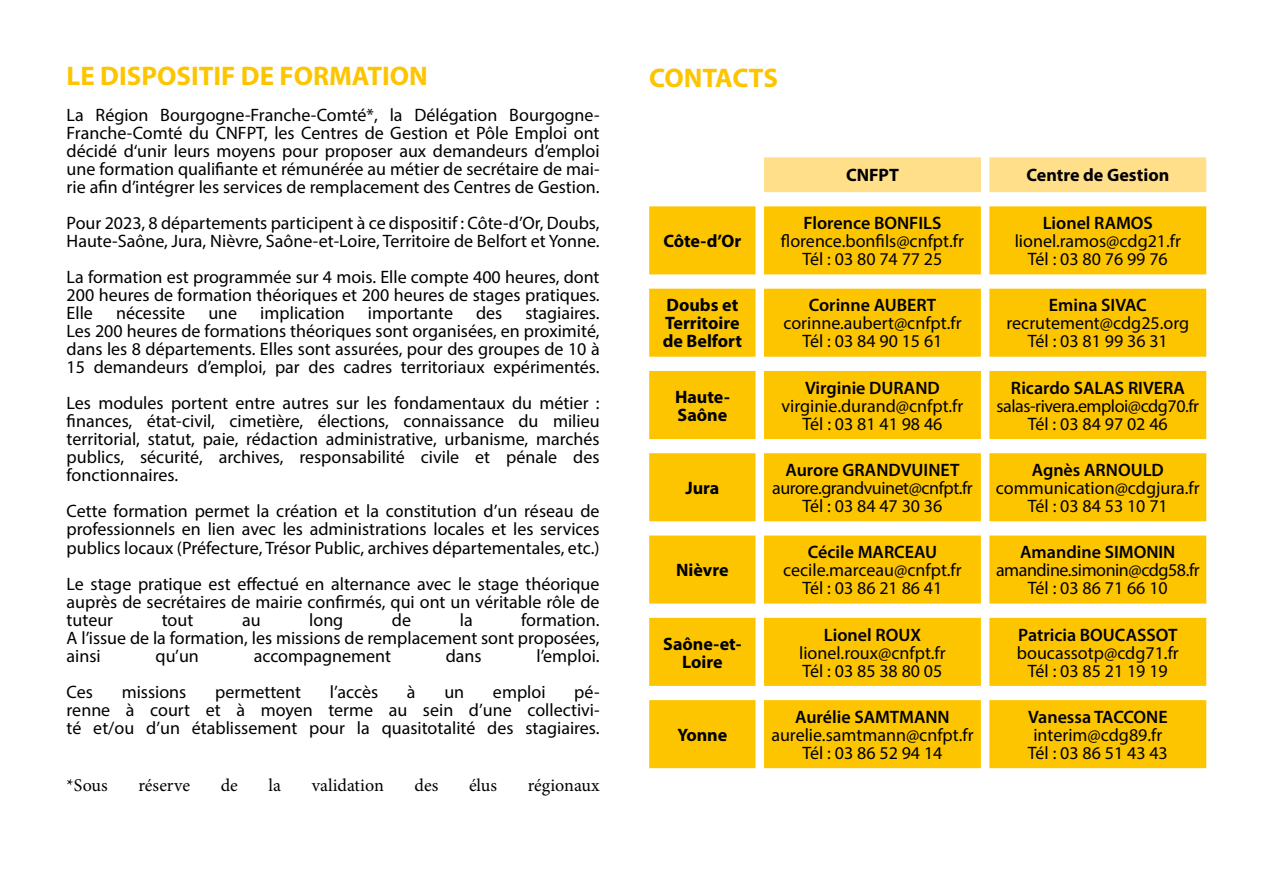
<style>
.page{position:relative;width:1263px;height:893px;background:#fff}
.page>*{position:absolute;margin:0;border:0;box-sizing:border-box;transform-origin:0 0}
.t1{font:700 27px "Myriad Pro";color:#fdc500}
.t2{font:18px/18px "Myriad Pro";color:#000;text-align:center}
.t3{font:600 18px "Myriad Pro";color:#000}
.t4{font:700 18px/18px "Myriad Pro";color:#000}
.t5{font:18px/18px "Myriad Pro";letter-spacing:-.025em;color:#000;text-align:center}
.t6{font:18px "Minion Pro";color:#000}
.t7{font:17.85px "Myriad Pro";letter-spacing:-.025em;color:#000}
</style>
<div class="page">
<div style="left:764px;top:157px;width:442px;height:35px;background:#ffdf89"></div>
<svg style="left:649px;top:206px;width:557px;height:562px;fill:#fdc500"></svg>
<h1 class="t1" style="left:67px;top:59px;width:363px">LE DISPOSITIF DE FORMATION</h1>
<p class="t2" style="left:67px;top:106px;width:534px;text-align:justify">La Région Bourgogne-Franche-Comté*, la Délégation Bourgogne-Franche-Comté du CNFPT, les Centres de Gestion et Pôle Emploi ont décidé d‘unir leurs moyens pour proposer aux demandeurs d’emploi une formation qualifiante et rémunérée au métier de secrétaire de mai&shy;rie afin d’intégrer les services de remplacement des Centres de Gestion.</p>
<p class="t2" style="left:67px;top:214px;width:534px;text-align:left">Pour 2023, 8 départements participent à ce dispositif : Côte-d’Or, Doubs,<br>Haute-Saône, Jura, Nièvre, Saône-et-Loire, Territoire de Belfort et Yonne.</p>
<p class="t2" style="left:67px;top:268px;width:534px;text-align:justify">La formation est programmée sur 4 mois. Elle compte 400 heures, dont 200 heures de formation théoriques et 200 heures de stages pratiques.<br>Elle</p>
<p class="t2" style="left:116px;top:304px;width:71px">nécessite</p>
<p class="t2" style="left:208px;top:304px;width:30px">une</p>
<p class="t2" style="left:260px;top:304px;width:86px">implication</p>
<p class="t2" style="left:368px;top:304px;width:87px">importante</p>
<p class="t2" style="left:476px;top:304px;width:28px">des</p>
<p class="t2" style="left:67px;top:304px;width:534px;text-align:justify;text-indent:459px">stagiaires.<br>Les 200 heures de formations théoriques sont organisées, en proximité, dans les 8 départements. Elles sont assurées, pour des groupes de 10 à 15 demandeurs d’emploi, par des cadres territoriaux expérimentés.</p>
<p class="t2" style="left:67px;top:394px;width:534px;text-align:justify">Les modules portent entre autres sur les fondamentaux du métier : finances, état-civil, cimetière, élections, connaissance du milieu territorial, statut, paie, rédaction administrative, urbanisme, marchés publics, sécurité, archives, responsabilité civile et pénale des fonctionnaires.</p>
<p class="t2" style="left:67px;top:502px;width:534px;text-align:justify">Cette formation permet la création et la constitution d’un réseau de professionnels en lien avec les administrations locales et les services publics locaux (Préfecture, Trésor Public, archives départementales, etc.)</p>
<p class="t2" style="left:67px;top:574px;width:534px;text-align:justify">Le stage pratique est effectué en alternance avec le stage théorique auprès de secrétaires de mairie confirmés, qui ont un véritable rôle de tuteur</p>
<p class="t2" style="left:67px;top:610px;width:534px;text-align:justify;text-indent:455px">formation.<br>A l’issue de la formation, les missions de remplacement sont proposées, ainsi</p>
<p class="t2" style="left:162px;top:610px;width:33px">tout</p>
<p class="t2" style="left:242px;top:610px;width:20px">au</p>
<p class="t2" style="left:309px;top:610px;width:36px">long</p>
<p class="t2" style="left:392px;top:610px;width:21px">de</p>
<p class="t2" style="left:460px;top:610px;width:14px">la</p>
<p class="t2" style="left:156px;top:646px;width:45px">qu’un</p>
<p class="t2" style="left:254px;top:646px;width:139px">accompagnement</p>
<p class="t2" style="left:446px;top:646px;width:37px">dans</p>
<p class="t2" style="left:537px;top:646px;width:65px">l’emploi.</p>
<p class="t2" style="left:67px;top:682px;width:28px">Ces</p>
<p class="t2" style="left:122px;top:682px;width:66px">missions</p>
<p class="t2" style="left:215px;top:682px;width:87px">permettent</p>
<p class="t2" style="left:330px;top:682px;width:50px">l’accès</p>
<p class="t2" style="left:407px;top:682px;width:10px">à</p>
<p class="t2" style="left:444px;top:682px;width:21px">un</p>
<p class="t2" style="left:493px;top:682px;width:54px">emploi</p>
<p class="t2" style="left:67px;top:682px;width:534px;text-align:justify;text-indent:508px">pé&shy;renne à court et à moyen terme au sein d’une collectivi&shy;té et/ou d’un établissement pour la quasitotalité des stagiaires.</p>
<p class="t6" style="left:67px;top:773px;width:43px">*Sous</p>
<p class="t6" style="left:138px;top:773px;width:53px">réserve</p>
<p class="t6" style="left:221px;top:773px;width:19px">de</p>
<p class="t6" style="left:269px;top:773px;width:14px">la</p>
<p class="t6" style="left:312px;top:773px;width:74px">validation</p>
<p class="t6" style="left:415px;top:773px;width:25px">des</p>
<p class="t6" style="left:469px;top:773px;width:30px">élus</p>
<p class="t6" style="left:528px;top:773px;width:73px">régionaux</p>
<h1 class="t1" style="left:649px;top:60px;width:130px">CONTACTS</h1>
<p class="t4" style="left:846px;top:166px;width:54px">CNFPT</p>
<p class="t4" style="left:1026px;top:166px;width:144px">Centre de Gestion</p>
<p class="t4" style="left:663px;top:231px;width:80px">Côte-d’Or</p>
<p class="t3" style="left:803px;top:212px;width:139px">Florence BONFILS</p>
<p class="t2" style="left:781px;top:232px;width:184px">florence.bonfils@cnfpt.fr<br>Tél : 03 80 74 77 25</p>
<p class="t4" style="left:663px;top:296px;width:81px">Doubs et<br>Territoire de Belfort</p>
<p class="t3" style="left:809px;top:294px;width:129px">Corinne AUBERT</p>
<p class="t2" style="left:783px;top:314px;width:180px">corinne.aubert@cnfpt.fr<br>Tél : 03 84 90 15 61</p>
<p class="t4" style="left:675px;top:387px;width:56px">Haute-<br>Saône</p>
<p class="t4" style="left:685px;top:478px;width:36px">Jura</p>
<p class="t4" style="left:676px;top:561px;width:54px">Nièvre</p>
<p class="t4" style="left:663px;top:634px;width:80px;text-align:center">Saône-et-<br>Loire</p>
<p class="t4" style="left:677px;top:725px;width:51px">Yonne</p>
<p class="t3" style="left:805px;top:376px;width:136px">Virginie DURAND</p>
<p class="t2" style="left:782px;top:396px;width:183px">virginie.durand@cnfpt.fr<br>Tél : 03 81 41 98 46</p>
<p class="t3" style="left:785px;top:458px;width:175px">Aurore GRANDVUINET</p>
<p class="t5" style="left:772px;top:479px;width:202px">aurore.grandvuinet@cnfpt.fr<br>Tél : 03 84 47 30 36</p>
<p class="t3" style="left:808px;top:541px;width:131px">Cécile MARCEAU</p>
<p class="t2" style="left:783px;top:561px;width:180px">cecile.marceau@cnfpt.fr<br>Tél : 03 86 21 86 41</p>
<p class="t3" style="left:824px;top:623px;width:99px">Lionel ROUX</p>
<p class="t2" style="left:799px;top:643px;width:148px;text-align:left">lionel.roux@cnfpt.fr<br>Tél : 03 85 38 80 05</p>
<p class="t3" style="left:795px;top:705px;width:156px">Aurélie SAMTMANN</p>
<p class="t2" style="left:771px;top:725px;width:204px">aurelie.samtmann@cnfpt.fr<br>Tél : 03 86 52 94 14</p>
<p class="t3" style="left:1043px;top:212px;width:112px">Lionel RAMOS</p>
<p class="t2" style="left:1015px;top:232px;width:168px">lionel.ramos@cdg21.fr<br>Tél : 03 80 76 99 76</p>
<p class="t3" style="left:1049px;top:294px;width:99px">Emina SIVAC</p>
<p class="t2" style="left:1006px;top:314px;width:184px">recrutement@cdg25.org<br>Tél : 03 81 99 36 31</p>
<p class="t3" style="left:1011px;top:376px;width:175px">Ricardo SALAS RIVERA</p>
<p class="t7" style="left:996px;top:395px;width:204px">salas-rivera.emploi@cdg70.fr</p>
<p class="t2" style="left:1028px;top:414px;width:141px">Tél : 03 84 97 02 46</p>
<p class="t3" style="left:1032px;top:458px;width:133px">Agnès ARNOULD</p>
<p class="t2" style="left:996px;top:479px;width:205px">communication@cdgjura.fr<br>Tél : 03 84 53 10 71</p>
<p class="t3" style="left:1020px;top:541px;width:157px">Amandine SIMONIN</p>
<p class="t5" style="left:996px;top:561px;width:205px">amandine.simonin@cdg58.fr<br>Tél : 03 86 71 66 10</p>
<p class="t3" style="left:1018px;top:623px;width:161px">Patricia BOUCASSOT</p>
<p class="t2" style="left:1017px;top:643px;width:163px">boucassotp@cdg71.fr<br>Tél : 03 85 21 19 19</p>
<p class="t3" style="left:1028px;top:705px;width:141px">Vanessa TACCONE</p>
<p class="t2" style="left:1028px;top:725px;width:141px">interim@cdg89.fr<br>Tél : 03 86 51 43 43</p>
</div>
